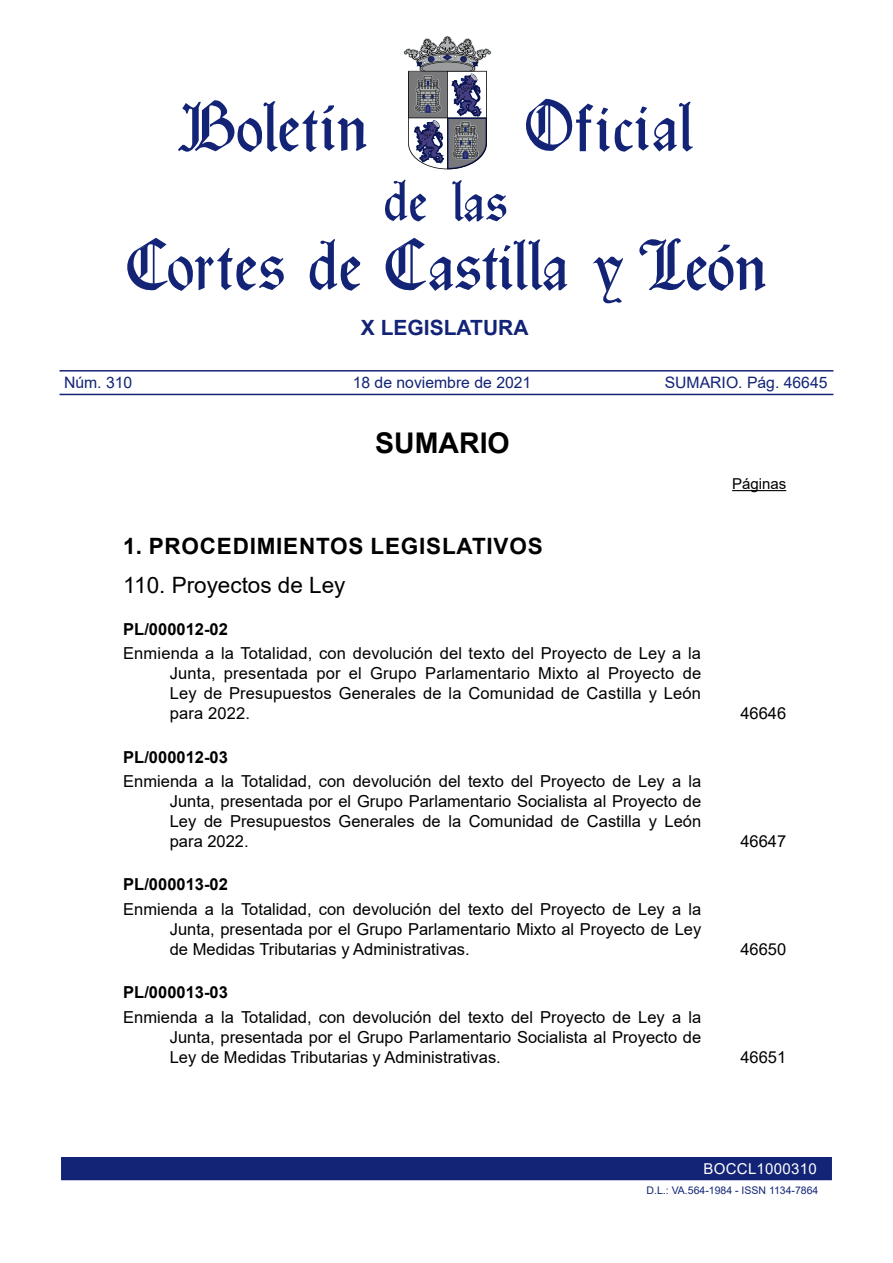
<style>
.page{position:relative;width:893px;height:1263px;background:#fff}
.page>*{position:absolute;margin:0;border:0;box-sizing:border-box;transform-origin:0 0}
.t1{font:700 28.5px "Arial";color:#000}
.Apartado1{font:700 22.5px "Arial";letter-spacing:.035em;color:#000}
.SubApartado1{font:22.5px "Arial";color:#000}
.t2{font:700 21px "Arial";color:#132477}
.Sumario{font:16.5px/20px "Arial";color:#000;text-align:justify}
.ReferenciaEntrada{font:700 16.5px "Arial";color:#000}
.t3{font:15.75px "Arial";color:#132477}
.t4{font:15px "Arial";letter-spacing:.02em;color:#fff}
.Paginas{font:15px "Arial";color:#000}
.t5{font:10.5px "Arial";color:#132477}
</style>
<div class="page">
<svg style="left:639px;top:238px;width:127px;height:53px"></svg>
<svg style="left:127px;top:238px;width:157px;height:53px"></svg>
<svg style="left:178px;top:100px;width:189px;height:52px"></svg>
<svg style="left:309px;top:239px;width:51px;height:52px"></svg>
<svg style="left:592px;top:257px;width:31px;height:46px"></svg>
<svg style="left:385px;top:238px;width:182px;height:53px"></svg>
<svg style="left:526px;top:99px;width:47px;height:52px"></svg>
<hr style="left:576px;top:120px;width:15px;height:3px;background:#132477">
<svg style="left:579px;top:102px;width:114px;height:50px"></svg>
<svg style="left:385px;top:35px;width:121px;height:187px"></svg>
<hr style="left:60px;top:394px;width:773px;height:1px;background:#132477">
<hr style="left:60px;top:370px;width:773px;height:2px;background:#132477">
<div style="left:60px;top:1156px;width:773px;height:25px;background:#132477"></div>
<div style="left:60px;top:1155px;width:773px;height:27px;border:2px solid #fff"></div>
<hr style="left:732px;top:490px;width:54px;height:1px;background:#000">
<p class="t2" style="left:361px;top:313px;width:169px">X LEGISLATURA</p>
<p class="t3" style="left:64px;top:372px;width:70px">Núm. 310</p>
<p class="t3" style="left:353px;top:372px;width:180px">18 de noviembre de 2021</p>
<p class="t3" style="left:665px;top:372px;width:164px">SUMARIO. Pág. 46645</p>
<h1 class="t1" style="left:375px;top:423px;width:136px">SUMARIO</h1>
<p class="Apartado1" style="left:123px;top:530px;width:421px">1. PROCEDIMIENTOS LEGISLATIVOS</p>
<p class="SubApartado1" style="left:123px;top:569px;width:224px">110. Proyectos de Ley</p>
<p class="ReferenciaEntrada" style="left:123px;top:617px;width:106px">PL/000012-02</p>
<p class="Sumario" style="left:170px;top:643px;width:533px;text-indent:-46px">Enmienda a la Totalidad, con devolución del texto del Proyecto de Ley a la Junta, presentada por el Grupo Parlamentario Mixto al Proyecto de Ley de Presupuestos Generales de la Comunidad de Castilla y León para 2022.</p>
<p class="ReferenciaEntrada" style="left:123px;top:745px;width:106px">PL/000012-03</p>
<p class="Sumario" style="left:170px;top:771px;width:533px;text-indent:-46px">Enmienda a la Totalidad, con devolución del texto del Proyecto de Ley a la Junta, presentada por el Grupo Parlamentario Socialista al Proyecto de Ley de Presupuestos Generales de la Comunidad de Castilla y León para 2022.</p>
<p class="ReferenciaEntrada" style="left:123px;top:873px;width:106px">PL/000013-02</p>
<p class="Sumario" style="left:170px;top:899px;width:533px;text-indent:-46px">Enmienda a la Totalidad, con devolución del texto del Proyecto de Ley a la Junta, presentada por el Grupo Parlamentario Mixto al Proyecto de Ley de Medidas Tributarias y Administrativas.</p>
<p class="ReferenciaEntrada" style="left:123px;top:981px;width:106px">PL/000013-03</p>
<p class="Sumario" style="left:170px;top:1007px;width:533px;text-indent:-46px">Enmienda a la Totalidad, con devolución del texto del Proyecto de Ley a la Junta, presentada por el Grupo Parlamentario Socialista al Proyecto de Ley de Medidas Tributarias y Administrativas.</p>
<p class="Paginas" style="left:732px;top:473px;width:56px">Páginas</p>
<p class="Sumario" style="left:740px;top:703px;width:47px">46646</p>
<p class="Sumario" style="left:740px;top:831px;width:47px">46647</p>
<p class="Sumario" style="left:740px;top:939px;width:47px">46650</p>
<p class="Sumario" style="left:740px;top:1047px;width:47px">46651</p>
<p class="t4" style="left:703px;top:1158px;width:115px">BOCCL1000310</p>
<p class="t5" style="left:647px;top:1183px;width:173px">D.L.: VA.564-1984 - ISSN 1134-7864</p>
</div>
